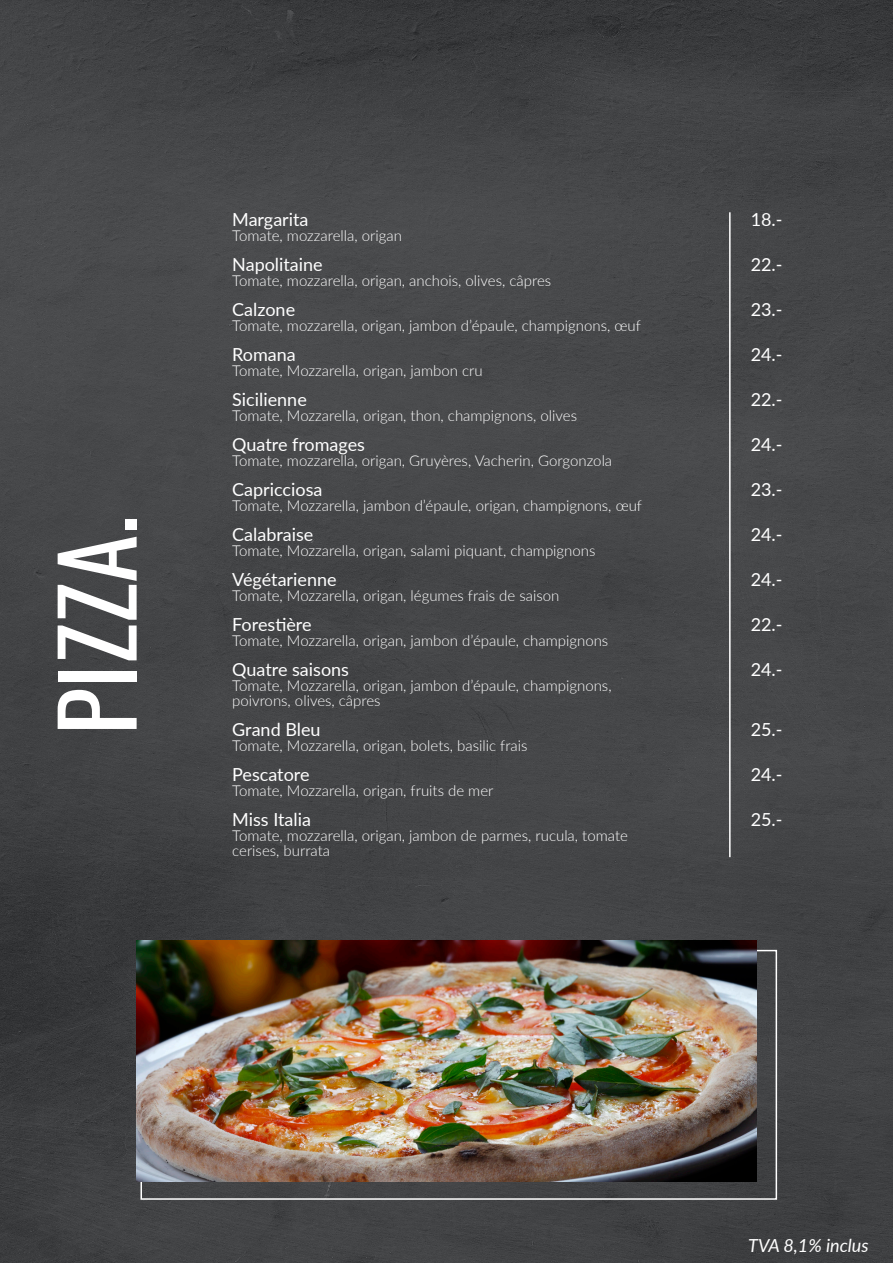
<style>
.page{position:relative;width:893px;height:1263px;background:#fff}
.page>*{position:absolute;margin:0;border:0;box-sizing:border-box;transform-origin:0 0}
._65pt_Size_Align_Center{font:97.5px "Oswald";color:#fff}
._12pt_Size_Align_Left{font:18px "Lato";color:#fff}
._12pt_Size_Align_Left-2{font:italic 18px "Lato";color:#fff}
._12pt_Size_Align_Left-3{font:300 15px/15px "Lato";color:#fff}
</style>
<div class="page">
<img style="left:0;top:0;width:893px;height:1263px">
<hr style="left:729px;top:212px;width:2px;height:645px;background:#fff">
<img style="left:136px;top:940px;width:620px;height:242px">
<p class="_65pt_Size_Align_Center" style="left:10px;top:735px;width:220px;rotate:-90deg">PIZZA.</p>
<p class="_12pt_Size_Align_Left" style="left:232px;top:207px;width:78px">Margarita</p>
<p class="_12pt_Size_Align_Left-3" style="left:232px;top:228px;width:171px">Tomate, mozzarella, origan</p>
<p class="_12pt_Size_Align_Left" style="left:232px;top:252px;width:92px">Napolitaine</p>
<p class="_12pt_Size_Align_Left-3" style="left:232px;top:273px;width:320px">Tomate, mozzarella, origan, anchois, olives, câpres</p>
<p class="_12pt_Size_Align_Left" style="left:232px;top:297px;width:64px">Calzone</p>
<p class="_12pt_Size_Align_Left-3" style="left:232px;top:318px;width:410px">Tomate, mozzarella, origan, jambon d’épaule, champignons, œuf</p>
<p class="_12pt_Size_Align_Left" style="left:232px;top:342px;width:65px">Romana</p>
<p class="_12pt_Size_Align_Left-3" style="left:232px;top:363px;width:252px">Tomate, Mozzarella, origan, jambon cru</p>
<p class="_12pt_Size_Align_Left" style="left:232px;top:387px;width:76px">Sicilienne</p>
<p class="_12pt_Size_Align_Left-3" style="left:232px;top:408px;width:346px">Tomate, Mozzarella, origan, thon, champignons, olives</p>
<p class="_12pt_Size_Align_Left" style="left:232px;top:432px;width:134px">Quatre fromages</p>
<p class="_12pt_Size_Align_Left-3" style="left:232px;top:453px;width:381px">Tomate, mozzarella, origan, Gruyères, Vacherin, Gorgonzola</p>
<p class="_12pt_Size_Align_Left" style="left:232px;top:477px;width:92px">Capricciosa</p>
<p class="_12pt_Size_Align_Left-3" style="left:232px;top:498px;width:411px">Tomate, Mozzarella, jambon d’épaule, origan, champignons, œuf</p>
<p class="_12pt_Size_Align_Left" style="left:232px;top:522px;width:83px">Calabraise</p>
<p class="_12pt_Size_Align_Left-3" style="left:232px;top:543px;width:365px">Tomate, Mozzarella, origan, salami piquant, champignons</p>
<p class="_12pt_Size_Align_Left" style="left:232px;top:567px;width:106px">Végétarienne</p>
<p class="_12pt_Size_Align_Left-3" style="left:232px;top:588px;width:329px">Tomate, Mozzarella, origan, légumes frais de saison</p>
<p class="_12pt_Size_Align_Left" style="left:232px;top:612px;width:81px">Forestière</p>
<p class="_12pt_Size_Align_Left-3" style="left:232px;top:633px;width:378px">Tomate, Mozzarella, origan, jambon d’épaule, champignons</p>
<p class="_12pt_Size_Align_Left" style="left:232px;top:657px;width:118px">Quatre saisons</p>
<p class="_12pt_Size_Align_Left-3" style="left:232px;top:678px;width:381px">Tomate, Mozzarella, origan, jambon d’épaule, champignons,</p>
<p class="_12pt_Size_Align_Left-3" style="left:232px;top:693px;width:150px">poivrons, olives, câpres</p>
<p class="_12pt_Size_Align_Left" style="left:232px;top:717px;width:90px">Grand Bleu</p>
<p class="_12pt_Size_Align_Left-3" style="left:232px;top:738px;width:297px">Tomate, Mozzarella, origan, bolets, basilic frais</p>
<p class="_12pt_Size_Align_Left" style="left:232px;top:762px;width:79px">Pescatore</p>
<p class="_12pt_Size_Align_Left-3" style="left:232px;top:783px;width:263px">Tomate, Mozzarella, origan, fruits de mer</p>
<p class="_12pt_Size_Align_Left" style="left:232px;top:807px;width:80px">Miss Italia</p>
<p class="_12pt_Size_Align_Left-3" style="left:232px;top:828px;width:397px">Tomate, mozzarella, origan, jambon de parmes, rucula, tomate cerises, burrata</p>
<p class="_12pt_Size_Align_Left" style="left:751px;top:207px;width:33px">18.-</p>
<p class="_12pt_Size_Align_Left" style="left:751px;top:252px;width:33px">22.-</p>
<p class="_12pt_Size_Align_Left" style="left:751px;top:297px;width:33px">23.-</p>
<p class="_12pt_Size_Align_Left" style="left:751px;top:342px;width:33px">24.-</p>
<p class="_12pt_Size_Align_Left" style="left:751px;top:387px;width:33px">22.-</p>
<p class="_12pt_Size_Align_Left" style="left:751px;top:432px;width:33px">24.-</p>
<p class="_12pt_Size_Align_Left" style="left:751px;top:477px;width:33px">23.-</p>
<p class="_12pt_Size_Align_Left" style="left:751px;top:522px;width:33px">24.-</p>
<p class="_12pt_Size_Align_Left" style="left:751px;top:567px;width:33px">24.-</p>
<p class="_12pt_Size_Align_Left" style="left:751px;top:612px;width:33px">22.-</p>
<p class="_12pt_Size_Align_Left" style="left:751px;top:657px;width:33px">24.-</p>
<p class="_12pt_Size_Align_Left" style="left:751px;top:717px;width:33px">25.-</p>
<p class="_12pt_Size_Align_Left" style="left:751px;top:762px;width:33px">24.-</p>
<p class="_12pt_Size_Align_Left" style="left:751px;top:807px;width:33px">25.-</p>
<p class="_12pt_Size_Align_Left-2" style="left:748px;top:1232px;width:122px">TVA 8,1% inclus</p>
</div>
